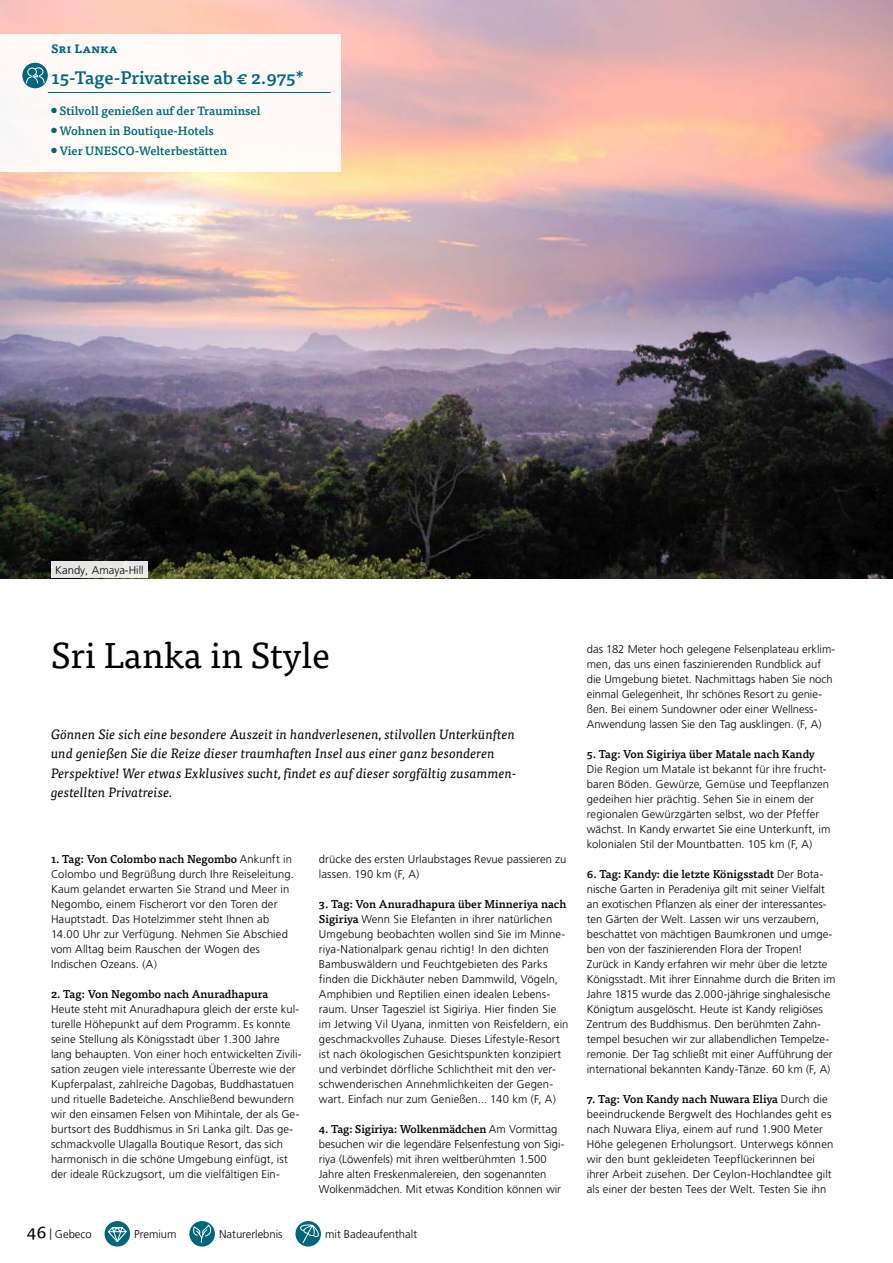
<style>
.page{position:relative;width:893px;height:1263px;background:#fff}
.page>*{position:absolute;margin:0;border:0;box-sizing:border-box;transform-origin:0 0}
.t1{font:36px "Tisa OT";color:#000}
.t2{font:500 18px "Tisa OT";letter-spacing:-.005em;color:#00667b}
.t3{font:italic 13.5px/19.5px "Tisa OT";letter-spacing:.005em;color:#000}
.t4{font:500 12px "Tisa OT";color:#00667b}
.t5{font:700 12px "Tisa OT";color:#00667b}
.t6{font:300 11.25px/15px "Frutiger LT Pro";letter-spacing:.005em;color:#000}
.t7{font:500 11.25px "Tisa OT";color:#000}
.t8{font:500 11.25px "Tisa OT";letter-spacing:-.025em;color:#000}
.s1{font-family:"Frutiger LT Pro";font-weight:300}
.s2{font-family:"Tisa OT";font-weight:500}
.s3{font-family:"Tisa OT";font-weight:400;font-size:18px}
</style>
<div class="page">
<img style="left:0;top:0;width:893px;height:578px">
<div style="left:0;top:34px;width:341px;height:138px;background:#fef9f7"></div>
<hr style="left:48px;top:92px;width:283px;height:1px;background:#00667b">
<div style="left:22px;top:63px;width:26px;height:25px;background:#00667b;border-radius:50%"></div>
<svg style="left:26px;top:67px;width:19px;height:17px"></svg>
<div style="left:51px;top:561px;width:97px;height:17px;background:#e6e6e6"></div>
<div style="left:105px;top:1221px;width:25px;height:25px;background:#00667b;border-radius:50%"></div>
<svg style="left:108px;top:1227px;width:19px;height:17px"></svg>
<div style="left:189px;top:1221px;width:26px;height:25px;background:#00667b;border-radius:50%"></div>
<svg style="left:193px;top:1222px;width:19px;height:21px"></svg>
<svg style="left:295px;top:1221px;width:26px;height:25px"></svg>
<svg style="left:300px;top:1224px;width:19px;height:20px"></svg>
<p class="t5" style="left:51px;top:41px;width:68px">Sri Lanka</p>
<h2 class="t2" style="left:52px;top:66px;width:254px">15-Tage-Privatreise ab € 2.975*</h2>
<p class="t4" style="left:51px;top:103px;width:211px">● Stilvoll genießen auf der Trauminsel</p>
<p class="t4" style="left:51px;top:123px;width:164px">● Wohnen in Boutique-Hotels</p>
<p class="t4" style="left:51px;top:143px;width:178px">● Vier UNESCO-Welterbestätten</p>
<p class="t6" style="left:55px;top:563px;width:90px">Kandy, Amaya-Hill</p>
<h1 class="t1" style="left:51px;top:634px;width:281px">Sri Lanka in Style</h1>
<p class="t3" style="left:51px;top:724px;width:467px">Gönnen Sie sich eine besondere Auszeit in handverlesenen, stilvollen Unterkünften und genießen Sie die Reize dieser traumhaften Insel aus einer ganz besonderen Perspektive! Wer etwas Exklusives sucht, findet es auf dieser sorgfältig zusammen&shy;gestellten Privatreise.</p>
<p class="t7" style="left:51px;top:852px;width:243px">1. Tag: Von Colombo nach Negombo <span class="s1">Ankunft in</span></p>
<p class="t6" style="left:51px;top:867px;width:244px">Colombo und Begrüßung durch Ihre Reiseleitung.<br>Kaum gelandet erwarten Sie Strand und Meer in Negombo, einem Fischerort vor den Toren der Hauptstadt. Das Hotelzimmer steht Ihnen ab 14.00 Uhr zur Verfügung. Nehmen Sie Abschied vom Alltag beim Rauschen der Wogen des Indischen Ozeans. (A)</p>
<p class="t7" style="left:51px;top:987px;width:219px">2. Tag: Von Negombo nach Anuradhapura</p>
<p class="t6" style="left:51px;top:1002px;width:252px">Heute steht mit Anuradhapura gleich der erste kul&shy;turelle Höhepunkt auf dem Programm. Es konnte seine Stellung als Königsstadt über 1.300 Jahre lang behaupten. Von einer hoch entwickelten Zivili&shy;sation zeugen viele interessante Überreste wie der Kupferpalast, zahlreiche Dagobas, Buddhastatuen und rituelle Badeteiche. Anschließend bewundern wir den einsamen Felsen von Mihintale, der als Ge&shy;burtsort des Buddhismus in Sri Lanka gilt. Das ge&shy;schmackvolle Ulagalla Boutique Resort, das sich harmonisch in die schöne Umgebung einfügt, ist der ideale Rückzugsort, um die vielfältigen Ein-</p>
<p class="t6" style="left:319px;top:852px;width:249px">drücke des ersten Urlaubstages Revue passieren zu lassen. 190 km (F, A)</p>
<p class="t7" style="left:319px;top:897px;width:249px">3. Tag: Von Anuradhapura über Minneriya nach</p>
<p class="t6" style="left:319px;top:912px;width:251px"><span class="s2">Sigiriya</span> Wenn Sie Elefanten in ihrer natürlichen Umgebung beobachten wollen sind Sie im Minne&shy;riya-Nationalpark genau richtig! In den dichten Bambuswäldern und Feuchtgebieten des Parks finden die Dickhäuter neben Dammwild, Vögeln, Amphibien und Reptilien einen idealen Lebens&shy;raum. Unser Tagesziel ist Sigiriya. Hier finden Sie im Jetwing Vil Uyana, inmitten von Reisfeldern, ein geschmackvolles Zuhause. Dieses Lifestyle-Resort ist nach ökologischen Gesichtspunkten konzipiert und verbindet dörfliche Schlichtheit mit den ver&shy;schwenderischen Annehmlichkeiten der Gegen&shy;wart. Einfach nur zum Genießen... 140 km (F, A)</p>
<p class="t7" style="left:319px;top:1122px;width:240px">4. Tag: Sigiriya: Wolkenmädchen <span class="s1">Am Vormittag</span></p>
<p class="t6" style="left:319px;top:1137px;width:247px">besuchen wir die legendäre Felsenfestung von Sigi&shy;riya (Löwenfels) mit ihren weltberühmten 1.500<br>Jahre alten Freskenmalereien, den sogenannten Wolkenmädchen. Mit etwas Kondition können wir</p>
<p class="t6" style="left:27px;top:1227px;width:66px"><span class="s3">46</span> | Gebeco</p>
<p class="t6" style="left:134px;top:1227px;width:44px">Premium</p>
<p class="t6" style="left:219px;top:1227px;width:65px">Naturerlebnis</p>
<p class="t6" style="left:325px;top:1227px;width:93px">mit Badeaufenthalt</p>
<p class="t6" style="left:587px;top:642px;width:250px">das 182 Meter hoch gelegene Felsenplateau erklim&shy;men, das uns einen faszinierenden Rundblick auf die Umgebung bietet. Nachmittags haben Sie noch einmal Gelegenheit, Ihr schönes Resort zu genie&shy;ßen. Bei einem Sundowner oder einer Wellness-Anwendung lassen Sie den Tag ausklingen. (F, A)</p>
<p class="t7" style="left:587px;top:747px;width:230px">5. Tag: Von Sigiriya über Matale nach Kandy</p>
<p class="t6" style="left:587px;top:762px;width:245px">Die Region um Matale ist bekannt für ihre frucht&shy;baren Böden. Gewürze, Gemüse und Teepflanzen gedeihen hier prächtig. Sehen Sie in einem der regionalen Gewürzgärten selbst, wo der Pfeffer wächst. In Kandy erwartet Sie eine Unterkunft, im kolonialen Stil der Mountbatten. 105 km (F, A)</p>
<p class="t7" style="left:587px;top:867px;width:238px">6. Tag: Kandy: die letzte Königsstadt <span class="s1">Der Bota-</span></p>
<p class="t6" style="left:587px;top:882px;width:250px">nische Garten in Peradeniya gilt mit seiner Vielfalt an exotischen Pflanzen als einer der interessantes&shy;ten Gärten der Welt. Lassen wir uns verzaubern, beschattet von mächtigen Baumkronen und umge&shy;ben von der faszinierenden Flora der Tropen!<br>Zurück in Kandy erfahren wir mehr über die letzte Königsstadt. Mit ihrer Einnahme durch die Briten im Jahre 1815 wurde das 2.000-jährige singhalesische Königtum ausgelöscht. Heute ist Kandy religiöses Zentrum des Buddhismus. Den berühmten Zahn&shy;tempel besuchen wir zur allabendlichen Tempelze&shy;remonie. Der Tag schließt mit einer Aufführung der international bekannten Kandy-Tänze. 60 km (F, A)</p>
<p class="t8" style="left:587px;top:1092px;width:243px">7. Tag: Von Kandy nach Nuwara Eliya <span class="s1">Durch die</span></p>
<p class="t6" style="left:587px;top:1107px;width:248px">beeindruckende Bergwelt des Hochlandes geht es nach Nuwara Eliya, einem auf rund 1.900 Meter Höhe gelegenen Erholungsort. Unterwegs können wir den bunt gekleideten Teepflückerinnen bei ihrer Arbeit zusehen. Der Ceylon-Hochlandtee gilt als einer der besten Tees der Welt. Testen Sie ihn</p>
</div>
